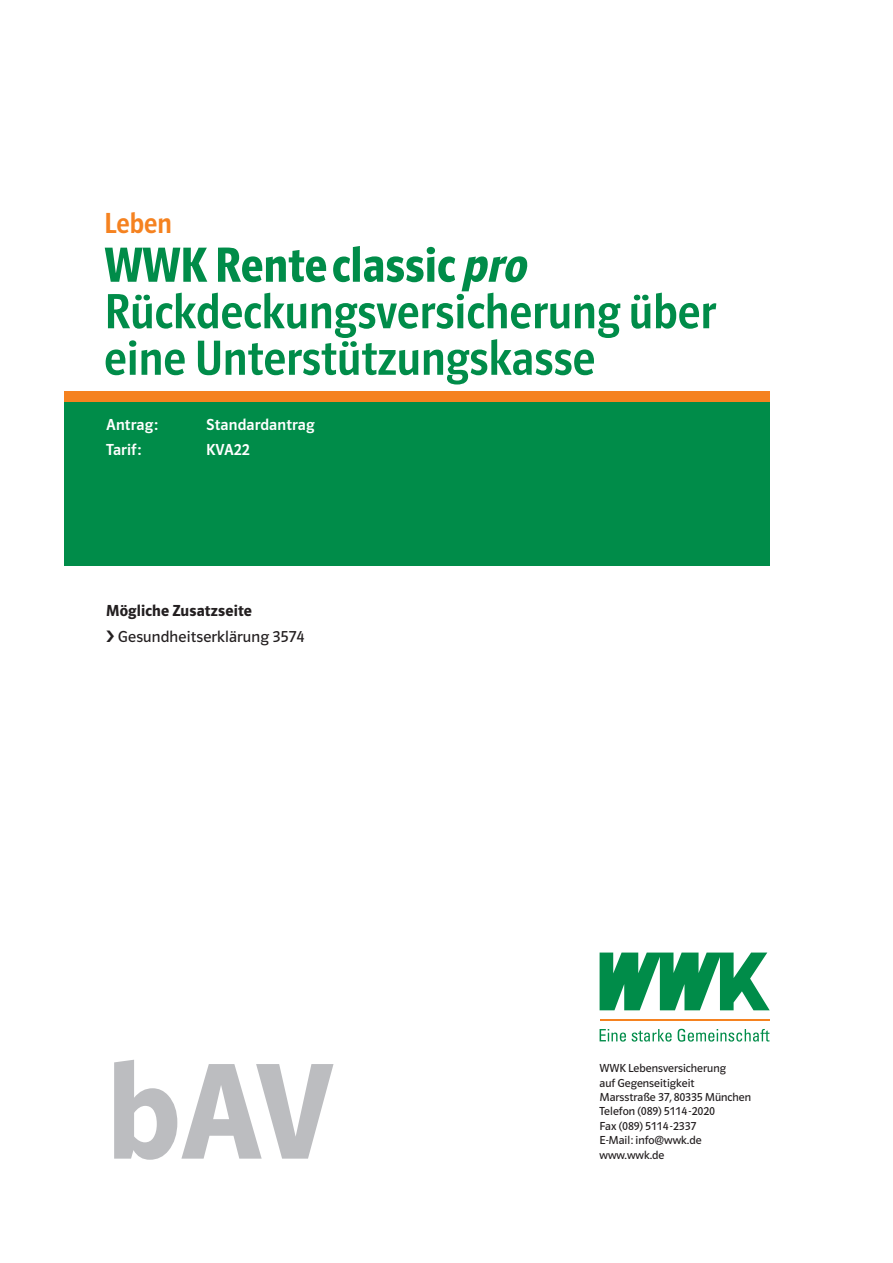
<style>
.page{position:relative;width:893px;height:1263px;background:#fff}
.page>*{position:absolute;margin:0;border:0;box-sizing:border-box;transform-origin:0 0}
.t1{font:141.3px "Polo 22 RV Hfet";color:#bcbdc0}
.t2{font:51px/46.5px "Polo Condensed R Krftg";color:#008c49}
.t3{font:600 51px "Polo Condensed R";color:#008c49}
.t4{font:30px "Polo Condensed R Krftg";color:#f58220}
.t5{font:16.5px "Polo 22 RV Krft";letter-spacing:.005em;color:#fff}
.t6{font:16.5px "Polo 22 RV Buch";letter-spacing:.01em;color:#231f20}
.t7{font:16.5px "Polo 22 RV Hfet";letter-spacing:.005em;color:#231f20}
.t8{font:12px/14.4px "Polo 22 RV Buch";color:#231f20}
.s1{font-style:italic}
</style>
<div class="page">
<div style="left:64px;top:402px;width:706px;height:164px;background:#008c49"></div>
<div style="left:64px;top:391px;width:706px;height:11px;background:#f58220"></div>
<svg style="left:600px;top:952px;width:170px;height:58px"></svg>
<hr style="left:600px;top:1019px;width:169px;height:2px;background:#f58220">
<svg style="left:600px;top:1029px;width:26px;height:12px"></svg>
<svg style="left:632px;top:1029px;width:40px;height:12px"></svg>
<svg style="left:678px;top:1029px;width:91px;height:13px"></svg>
<h3 class="t4" style="left:104px;top:212px;width:69px">Leben</h3>
<h2 class="t3" style="left:104px;top:248px;width:432px">WWK Renteclassic<span class="s1">pro</span></h2>
<h2 class="t2" style="left:104px;top:293px;width:613px">Rückdeckungsversicherung über eine Unterstützungskasse</h2>
<h3 class="t5" style="left:106px;top:414px;width:53px">Antrag:</h3>
<h3 class="t5" style="left:206px;top:414px;width:110px">Standardantrag</h3>
<h3 class="t5" style="left:106px;top:440px;width:37px">Tarif:</h3>
<h3 class="t5" style="left:206px;top:440px;width:45px">KVA22</h3>
<h3 class="t7" style="left:106px;top:601px;width:147px">Mögliche Zusatzseite</h3>
<h3 class="t6" style="left:118px;top:626px;width:188px">Gesundheitserklärung 3574</h3>
<h1 class="t1" style="left:106px;top:1027px;width:228px">bAV</h1>
<p class="t8" style="left:600px;top:1061px;width:153px">WWK Lebensversicherung<br>auf Gegenseitigkeit<br>Marsstraße 37, 80335 München<br>Telefon (089) 5114-2020<br>Fax (089) 5114-2337<br>E-Mail: info@wwk.de</p>
<p class="t8" style="left:600px;top:1147px;width:66px">www.wwk.de</p>
</div>
